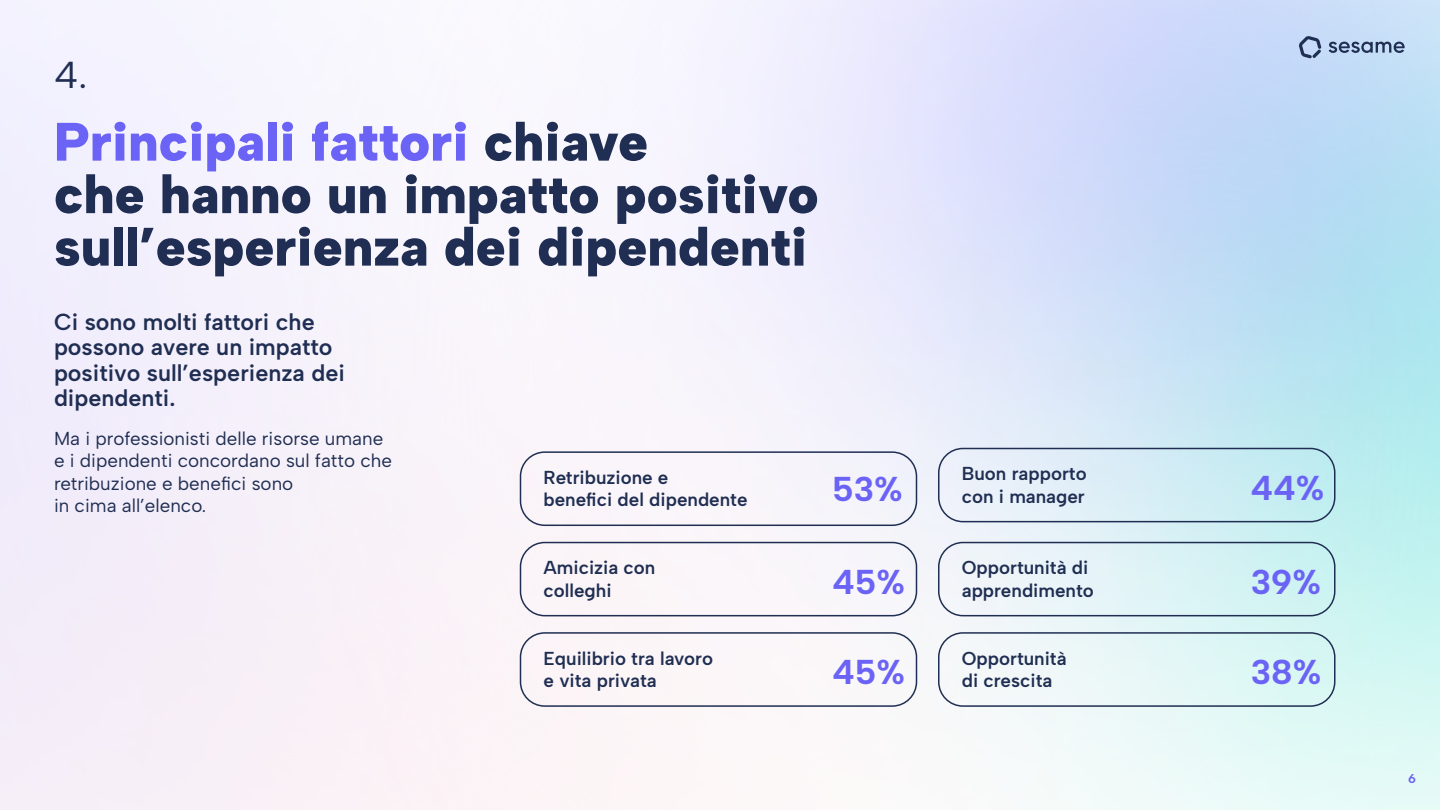
<style>
.page{position:relative;width:1440px;height:810px;background:#fff}
.page>*{position:absolute;margin:0;border:0;box-sizing:border-box;transform-origin:0 0}
.t1{font:900 54px/52.5px "Albert Sans";color:#1f2e52}
.t2{font:37.5px "Albert Sans";color:#1f2e52}
.t3{font:700 34.5px "Albert Sans";color:#6b63f5}
.t4{font:600 23.25px/25.5px "Albert Sans";color:#1f2e52}
.t5{font:600 18.75px/22.5px "Albert Sans";color:#1f2e52}
.t6{font:18.75px/22.5px "Albert Sans";color:#1f2e52}
.t7{font:700 12.75px "Albert Sans";color:#6b63f5}
.s1{color:#6b63f5}
</style>
<div class="page">
<img style="left:0;top:0;width:1440px;height:810px">
<div style="left:520px;top:451px;width:397px;height:75px;border:2px solid #1f2e52;border-radius:24px"></div>
<div style="left:520px;top:542px;width:397px;height:74px;border:2px solid #1f2e52;border-radius:24px"></div>
<div style="left:520px;top:632px;width:397px;height:75px;border:2px solid #1f2e52;border-radius:24px"></div>
<div style="left:938px;top:448px;width:398px;height:74px;border:2px solid #1f2e52;border-radius:24px"></div>
<div style="left:938px;top:542px;width:398px;height:74px;border:2px solid #1f2e52;border-radius:24px"></div>
<div style="left:938px;top:632px;width:398px;height:75px;border:2px solid #1f2e52;border-radius:24px"></div>
<svg style="left:1329px;top:41px;width:76px;height:12px"></svg>
<svg style="left:1299px;top:36px;width:22px;height:22px"></svg>
<h2 class="t2" style="left:54px;top:52px;width:35px">4.</h2>
<h1 class="t1" style="left:54px;top:116px;width:766px"><span class="s1">Principali fattori</span> chiave<br>che hanno un impatto positivo sull’esperienza dei dipendenti</h1>
<p class="t4" style="left:54px;top:309px;width:292px">Ci sono molti fattori che possono avere un impatto positivo sull’esperienza dei dipendenti.</p>
<p class="t6" style="left:54px;top:427px;width:340px">Ma i professionisti delle risorse umane e i dipendenti concordano sul fatto che retribuzione e benefici sono<br>in cima all’elenco.</p>
<p class="t5" style="left:544px;top:466px;width:206px">Retribuzione e<br>benefici del dipendente</p>
<h3 class="t3" style="left:833px;top:468px;width:72px">53%</h3>
<p class="t5" style="left:544px;top:556px;width:113px">Amicizia con colleghi</p>
<h3 class="t3" style="left:833px;top:561px;width:74px">45%</h3>
<p class="t5" style="left:544px;top:647px;width:171px">Equilibrio tra lavoro e vita privata</p>
<h3 class="t3" style="left:833px;top:651px;width:74px">45%</h3>
<p class="t5" style="left:962px;top:462px;width:126px">Buon rapporto con i manager</p>
<p class="t5" style="left:962px;top:556px;width:134px">Opportunità di apprendimento</p>
<p class="t5" style="left:962px;top:647px;width:106px">Opportunità di crescita</p>
<h3 class="t3" style="left:1251px;top:467px;width:75px">44%</h3>
<h3 class="t3" style="left:1251px;top:561px;width:72px">39%</h3>
<h3 class="t3" style="left:1251px;top:651px;width:72px">38%</h3>
<p class="t7" style="left:1408px;top:771px;width:9px">6</p>
</div>
